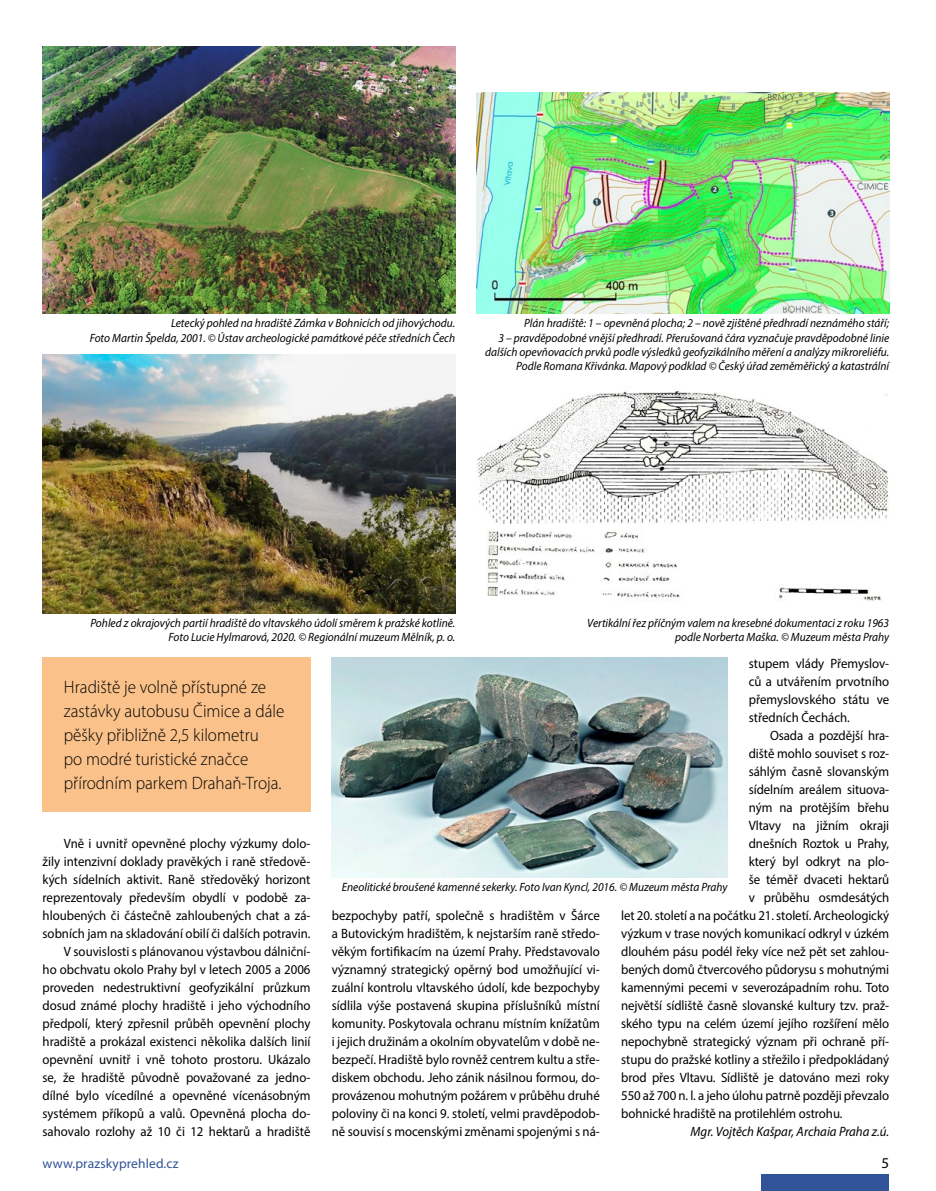
<style>
.page{position:relative;width:936px;height:1191px;background:#fff}
.page>*{position:absolute;margin:0;border:0;box-sizing:border-box;transform-origin:0 0}
.t1{font:300 18px/24px "Myriad Pro";color:#000;scale:.95 1}
.t2{font:15px "Myriad Pro";color:#000}
.t3{font:13.5px/18px "Myriad Pro";letter-spacing:-.005em;color:#000;text-align:justify;scale:.95 1}
.t4{font:italic 13.5px "Myriad Pro";color:#000;scale:.95 1}
.t5{font:13.5px "Myriad Pro";letter-spacing:.01em;color:#315397}
.t6{font:italic 12px/14.4px "Myriad Pro";color:#000;text-align:right;scale:.95 1}
</style>
<div class="page">
<div style="left:43px;top:658px;width:267px;height:154px;background:#fac28a"></div>
<img style="left:43px;top:47px;width:412px;height:267px">
<img style="left:43px;top:354px;width:412px;height:259px">
<img style="left:476px;top:93px;width:413px;height:221px">
<img style="left:477px;top:390px;width:412px;height:211px">
<img style="left:332px;top:658px;width:395px;height:219px">
<div style="left:761px;top:1174px;width:128px;height:17px;background:#315397"></div>
<p class="t6" style="left:90px;top:316px;width:386px">Letecký pohled na hradiště Zámka v Bohnicích od jihovýchodu.<br>Foto Martin Špelda, 2001. © Ústav archeologické památkové péče středních Čech</p>
<p class="t6" style="left:485px;top:316px;width:427px">Plán hradiště: 1 – opevněná plocha; 2 – nově zjištěné předhradí neznámého stáří;<br>3 – pravděpodobné vnější předhradí. Přerušovaná čára vyznačuje pravděpodobné linie dalších opevňovacích prvků podle výsledků geofyzikálního měření a analýzy mikroreliéfu.<br>Podle Romana Křivánka. Mapový podklad © Český úřad zeměměřický a katastrální</p>
<p class="t6" style="left:90px;top:615px;width:385px">Pohled z okrajových partií hradiště do vltavského údolí směrem k pražské kotlině.<br>Foto Lucie Hylmarová, 2020. © Regionální muzeum Mělník, p. o.</p>
<p class="t6" style="left:587px;top:615px;width:319px">Vertikální řez příčným valem na kresebné dokumentaci z roku 1963 podle Norberta Maška. © Muzeum města Prahy</p>
<h1 class="t1" style="left:64px;top:674px;width:234px">Hradiště je volně přístupné ze zastávky autobusu Čimice a dále pěšky přibližně 2,5 kilometru<br>po modré turistické značce přírodním parkem Drahaň‑Troja.</h1>
<p class="t3" style="left:43px;top:834px;width:284px;text-align:right">Vně i uvnitř opevněné plochy výzkumy dolo‑<br>žily intenzivní doklady pravěkých i raně středově‑ kých sídelních aktivit. Raně středověký horizont reprezentovaly především obydlí v podobě za‑ hloubených či částečně zahloubených chat a zá‑ sobních jam na skladování obilí či dalších potravin.<br>V souvislosti s plánovanou výstavbou dálniční‑<br>ho obchvatu okolo Prahy byl v letech 2005 a 2006 proveden nedestruktivní geofyzikální průzkum dosud známé plochy hradiště i jeho východního předpolí, který zpřesnil průběh opevnění plochy hradiště a prokázal existenci několika dalších linií opevnění uvnitř i vně tohoto prostoru. Ukázalo se, že hradiště původně považované za jedno‑ dílné bylo vícedílné a opevněné vícenásobným systémem příkopů a valů. Opevněná plocha do‑ sahovalo rozlohy až 10 či 12 hektarů a hradiště</p>
<p class="t3" style="left:748px;top:654px;width:149px">stupem vlády Přemyslov‑ ců a utvářením prvotního přemyslovského státu ve středních Čechách.</p>
<p class="t3" style="left:770px;top:726px;width:127px">Osada a pozdější hra‑</p>
<p class="t3" style="left:748px;top:744px;width:149px">diště mohlo souviset s roz‑</p>
<p class="t3" style="left:748px;top:762px;width:149px">sáhlým časně slovanským</p>
<p class="t3" style="left:748px;top:780px;width:149px">sídelním areálem situova‑</p>
<p class="t3" style="left:748px;top:798px;width:149px">ným na protějším břehu</p>
<p class="t3" style="left:748px;top:816px;width:149px">Vltavy na jižním okraji</p>
<p class="t3" style="left:748px;top:834px;width:149px">dnešních Roztok u Prahy,</p>
<p class="t3" style="left:748px;top:852px;width:149px">který byl odkryt na plo‑</p>
<p class="t3" style="left:748px;top:870px;width:149px">še téměř dvaceti hektarů</p>
<p class="t3" style="left:748px;top:888px;width:149px">v průběhu osmdesátých</p>
<p class="t3" style="left:621px;top:906px;width:283px">let 20. století a na počátku 21. století. Archeologický</p>
<p class="t3" style="left:621px;top:924px;width:283px">výzkum v trase nových komunikací odkryl v úzkém</p>
<p class="t3" style="left:621px;top:942px;width:283px">dlouhém pásu podél řeky více než pět set zahlou‑</p>
<p class="t3" style="left:621px;top:960px;width:283px">bených domů čtvercového půdorysu s mohutnými</p>
<p class="t3" style="left:621px;top:978px;width:283px">kamennými pecemi v severozápadním rohu. Toto</p>
<p class="t3" style="left:621px;top:996px;width:283px">největší sídliště časně slovanské kultury tzv. praž‑</p>
<p class="t3" style="left:621px;top:1014px;width:283px">ského typu na celém území jejího rozšíření mělo</p>
<p class="t3" style="left:621px;top:1032px;width:283px">nepochybně strategický význam při ochraně pří‑</p>
<p class="t3" style="left:621px;top:1050px;width:283px">stupu do pražské kotliny a střežilo i předpokládaný</p>
<p class="t3" style="left:621px;top:1068px;width:283px">brod přes Vltavu. Sídliště je datováno mezi roky</p>
<p class="t3" style="left:621px;top:1086px;width:283px">550 až 700 n. l. a jeho úlohu patrně později převzalo</p>
<p class="t3" style="left:621px;top:1104px;width:234px">bohnické hradiště na protilehlém ostrohu.</p>
<p class="t4" style="left:690px;top:1122px;width:210px">Mgr. Vojtěch Kašpar, Archaia Praha z.ú.</p>
<p class="t6" style="left:342px;top:879px;width:407px">Eneolitické broušené kamenné sekerky. Foto Ivan Kyncl, 2016. © Muzeum města Prahy</p>
<p class="t3" style="left:332px;top:906px;width:283px">bezpochyby patří, společně s hradištěm v Šárce a Butovickým hradištěm, k nejstarším raně středo‑ věkým fortifikacím na území Prahy. Představovalo významný strategický opěrný bod umožňující vi‑ zuální kontrolu vltavského údolí, kde bezpochyby sídlila výše postavená skupina příslušníků místní komunity. Poskytovala ochranu místním knížatům i jejich družinám a okolním obyvatelům v době ne‑ bezpečí. Hradiště bylo rovněž centrem kultu a stře‑ diskem obchodu. Jeho zánik násilnou formou, do‑ provázenou mohutným požárem v průběhu druhé poloviny či na konci 9. století, velmi pravděpodob‑ ně souvisí s mocenskými změnami spojenými s ná‑</p>
<p class="t5" style="left:43px;top:1155px;width:137px">www.prazskyprehled.cz</p>
<p class="t2" style="left:881px;top:1154px;width:9px">5</p>
</div>
